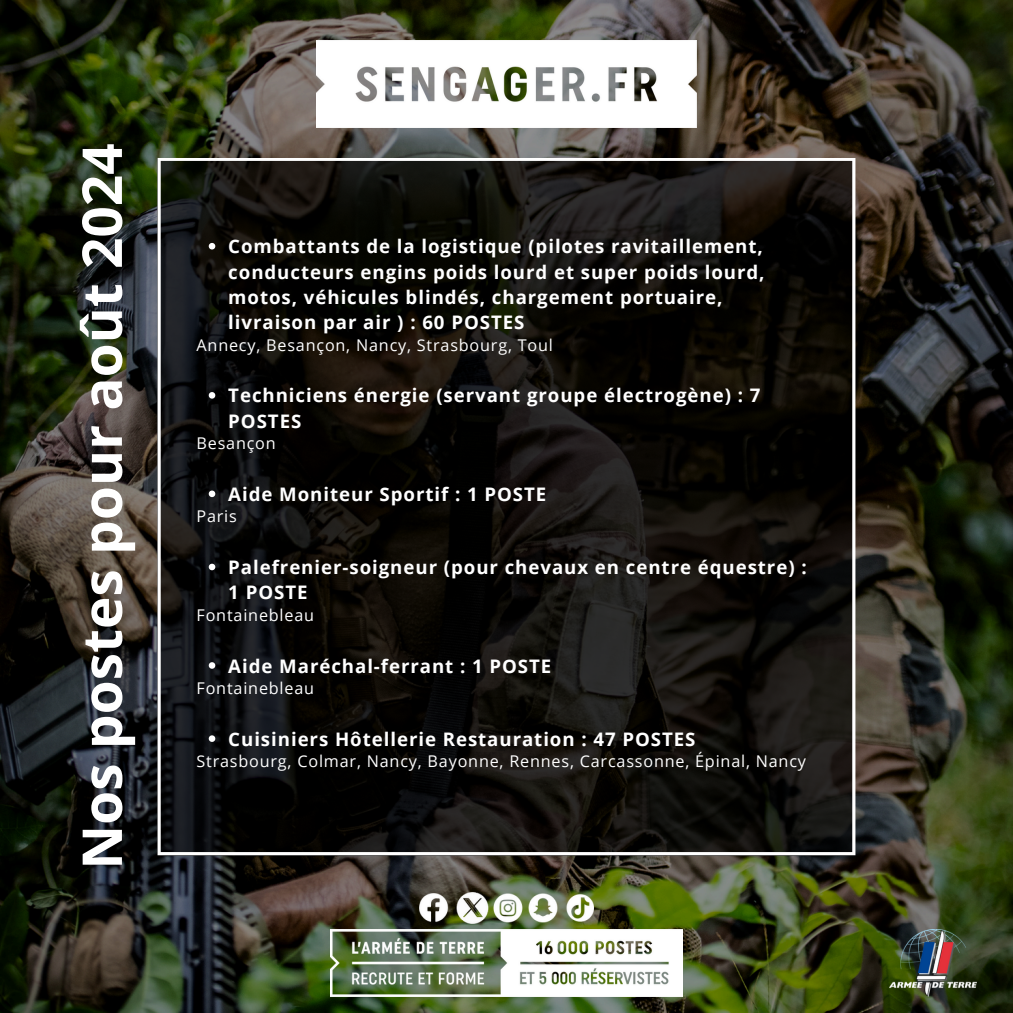
<style>
.page{position:relative;width:1013px;height:1013px;background:#fff}
.page>*{position:absolute;margin:0;border:0;box-sizing:border-box;transform-origin:0 0}
.t1{font:700 55px "Open Sans";color:#fff}
.t2{font:700 18.62px/25.2px "Open Sans";letter-spacing:.05em;color:#fff}
.t3{font:16.12px "Open Sans";letter-spacing:.05em;color:#fff}
</style>
<div class="page">
<img style="left:0;top:0;width:1012px;height:1012px">
<svg style="left:157px;top:158px;width:698px;height:697px;background:#13110f"></svg>
<svg style="left:209px;top:243px;width:6px;height:6px"></svg>
<svg style="left:209px;top:392px;width:6px;height:6px"></svg>
<svg style="left:209px;top:490px;width:6px;height:7px"></svg>
<svg style="left:209px;top:563px;width:6px;height:7px"></svg>
<svg style="left:209px;top:662px;width:6px;height:6px"></svg>
<svg style="left:209px;top:735px;width:6px;height:7px"></svg>
<img style="left:330px;top:929px;width:352px;height:67px">
<img style="left:419px;top:892px;width:174px;height:31px">
<img style="left:317px;top:41px;width:379px;height:87px">
<img style="left:889px;top:929px;width:87px;height:67px">
<p class="t1" style="left:63px;top:869px;width:727px;rotate:-90deg">Nos postes pour août 2024</p>
<p class="t2" style="left:228px;top:233px;width:538px">Combattants de la logistique (pilotes ravitaillement, conducteurs engins poids lourd et super poids lourd, motos, véhicules blindés, chargement portuaire, livraison par air ) : 60 POSTES</p>
<h1 class="t3" style="left:196px;top:333px;width:358px">Annecy, Besançon, Nancy, Strasbourg, Toul</h1>
<p class="t2" style="left:228px;top:382px;width:533px">Techniciens énergie (servant groupe électrogène) : 7<br>POSTES</p>
<p class="t3" style="left:196px;top:432px;width:81px">Besançon</p>
<p class="t2" style="left:228px;top:481px;width:319px">Aide Moniteur Sportif : 1 POSTE</p>
<p class="t3" style="left:196px;top:505px;width:42px">Paris</p>
<p class="t2" style="left:228px;top:554px;width:580px">Palefrenier-soigneur (pour chevaux en centre équestre) :<br>1 POSTE</p>
<p class="t3" style="left:196px;top:603px;width:119px">Fontainebleau</p>
<p class="t2" style="left:228px;top:652px;width:324px">Aide Maréchal-ferrant : 1 POSTE</p>
<p class="t3" style="left:196px;top:677px;width:119px">Fontainebleau</p>
<p class="t2" style="left:228px;top:725px;width:469px">Cuisiniers Hôtellerie Restauration : 47 POSTES</p>
<p class="t3" style="left:196px;top:750px;width:611px">Strasbourg, Colmar, Nancy, Bayonne, Rennes, Carcassonne, Épinal, Nancy</p>
</div>
